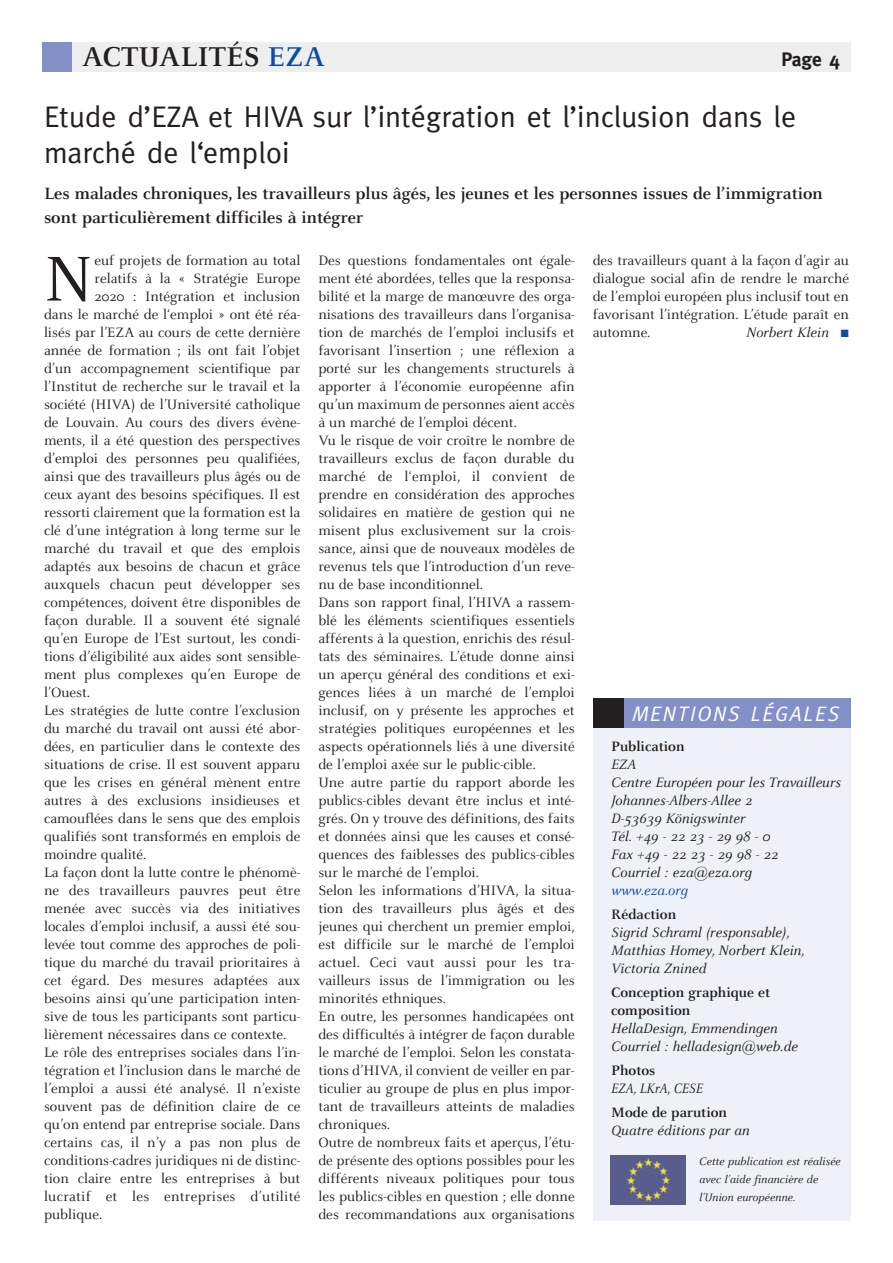
<style>
.page{position:relative;width:893px;height:1263px;background:#fff}
.page>*{position:absolute;margin:0;border:0;box-sizing:border-box;transform-origin:0 0}
.t1{font:69.9px "Celeste";color:#231f20}
.t2{font:30px/36px "Meta";color:#231f20}
.t3{font:700 30px "Celeste";color:#231f20}
.t4{font:italic 21px "Meta";letter-spacing:.085em;color:#fff}
.t5{font:700 19.5px "Meta";color:#231f20}
.t6{font:700 18px/24px "Celeste";color:#231f20}
.t7{font:15px/18px "Celeste";color:#231f20}
.t8{font:italic 15px/18px "Celeste";color:#231f20}
.t9{font:700 15px/18px "Celeste";color:#231f20}
.t10{font:15px "Celeste";letter-spacing:.02em;color:#231f20}
.t11{font:italic 15px "Celeste";color:#231f20;scale:.9 1}
.t12{font:italic 15px "Celeste";color:#0d4da1}
.t13{font:italic 12px/18px "Celeste";color:#231f20}
.s1{color:#0d4da1}
</style>
<div class="page">
<div style="left:43px;top:43px;width:807px;height:29px;background:#eeeeef"></div>
<div style="left:43px;top:43px;width:29px;height:29px;background:#838fc7"></div>
<div style="left:593px;top:705px;width:257px;height:515px;background:#eff1f8"></div>
<div style="left:593px;top:698px;width:257px;height:29px;background:#838fc7"></div>
<div style="left:593px;top:698px;width:30px;height:29px;background:#231f20"></div>
<img style="left:610px;top:1156px;width:76px;height:48px">
<h2 class="t3" style="left:82px;top:38px;width:244px">ACTUALITÉS <span class="s1">EZA</span></h2>
<h3 class="t5" style="left:781px;top:48px;width:60px">Page 4</h3>
<h2 class="t2" style="left:44px;top:98px;width:754px">Etude d’EZA et HIVA sur l’intégration et l’inclusion dans le marché de l‘emploi</h2>
<p class="t6" style="left:44px;top:180px;width:780px">Les malades chroniques, les travailleurs plus âgés, les jeunes et les personnes issues de l’immigration sont particulièrement difficiles à intégrer</p>
<h1 class="t1" style="left:44px;top:236px;width:50px">N</h1>
<p class="t7" style="left:94px;top:250px;width:207px">euf projets de formation au total</p>
<p class="t7" style="left:94px;top:268px;width:207px">relatifs à la « Stratégie Europe</p>
<p class="t7" style="left:94px;top:286px;width:207px">2020 : Intégration et inclusion</p>
<p class="t7" style="left:44px;top:304px;width:258px">dans le marché de l‘emploi » ont été réa-</p>
<p class="t7" style="left:44px;top:322px;width:258px">lisés par l’EZA au cours de cette dernière</p>
<p class="t7" style="left:44px;top:340px;width:258px">année de formation ; ils ont fait l’objet</p>
<p class="t7" style="left:44px;top:358px;width:258px">d’un accompagnement scientifique par</p>
<p class="t7" style="left:44px;top:376px;width:258px">l’Institut de recherche sur le travail et la</p>
<p class="t7" style="left:44px;top:394px;width:258px">société (HIVA) de l’Université catholique</p>
<p class="t7" style="left:44px;top:412px;width:258px">de Louvain. Au cours des divers évène-</p>
<p class="t7" style="left:44px;top:430px;width:258px">ments, il a été question des perspectives</p>
<p class="t7" style="left:44px;top:448px;width:258px">d’emploi des personnes peu qualifiées,</p>
<p class="t7" style="left:44px;top:466px;width:258px">ainsi que des travailleurs plus âgés ou de</p>
<p class="t7" style="left:44px;top:484px;width:258px">ceux ayant des besoins spécifiques. Il est</p>
<p class="t7" style="left:44px;top:502px;width:258px">ressorti clairement que la formation est la</p>
<p class="t7" style="left:44px;top:520px;width:258px">clé d’une intégration à long terme sur le</p>
<p class="t7" style="left:44px;top:538px;width:258px">marché du travail et que des emplois</p>
<p class="t7" style="left:44px;top:556px;width:258px">adaptés aux besoins de chacun et grâce</p>
<p class="t7" style="left:44px;top:574px;width:258px">auxquels chacun peut développer ses</p>
<p class="t7" style="left:44px;top:592px;width:258px">compétences, doivent être disponibles de</p>
<p class="t7" style="left:44px;top:610px;width:258px">façon durable. Il a souvent été signalé</p>
<p class="t7" style="left:44px;top:628px;width:258px">qu’en Europe de l’Est surtout, les condi-</p>
<p class="t7" style="left:44px;top:646px;width:258px">tions d’éligibilité aux aides sont sensible-</p>
<p class="t7" style="left:44px;top:664px;width:258px">ment plus complexes qu’en Europe de</p>
<p class="t7" style="left:44px;top:682px;width:48px">l’Ouest.</p>
<p class="t7" style="left:44px;top:700px;width:258px">Les stratégies de lutte contre l’exclusion</p>
<p class="t7" style="left:44px;top:718px;width:258px">du marché du travail ont aussi été abor-</p>
<p class="t7" style="left:44px;top:736px;width:258px">dées, en particulier dans le contexte des</p>
<p class="t7" style="left:44px;top:754px;width:258px">situations de crise. Il est souvent apparu</p>
<p class="t7" style="left:44px;top:772px;width:258px">que les crises en général mènent entre</p>
<p class="t7" style="left:44px;top:790px;width:258px">autres à des exclusions insidieuses et</p>
<p class="t7" style="left:44px;top:808px;width:258px">camouflées dans le sens que des emplois</p>
<p class="t7" style="left:44px;top:826px;width:258px">qualifiés sont transformés en emplois de</p>
<p class="t7" style="left:44px;top:844px;width:104px">moindre qualité.</p>
<p class="t7" style="left:44px;top:862px;width:258px">La façon dont la lutte contre le phénomè-</p>
<p class="t7" style="left:44px;top:880px;width:258px">ne des travailleurs pauvres peut être</p>
<p class="t7" style="left:44px;top:898px;width:258px">menée avec succès via des initiatives</p>
<p class="t7" style="left:44px;top:916px;width:258px">locales d’emploi inclusif, a aussi été sou-</p>
<p class="t7" style="left:44px;top:934px;width:258px">levée tout comme des approches de poli-</p>
<p class="t7" style="left:44px;top:952px;width:258px">tique du marché du travail prioritaires à</p>
<p class="t7" style="left:44px;top:970px;width:258px">cet égard. Des mesures adaptées aux</p>
<p class="t7" style="left:44px;top:988px;width:258px">besoins ainsi qu’une participation inten-</p>
<p class="t7" style="left:44px;top:1006px;width:258px">sive de tous les participants sont particu-</p>
<p class="t7" style="left:44px;top:1024px;width:244px">lièrement nécessaires dans ce contexte.</p>
<p class="t7" style="left:44px;top:1042px;width:258px">Le rôle des entreprises sociales dans l’in-</p>
<p class="t7" style="left:44px;top:1060px;width:258px">tégration et l’inclusion dans le marché de</p>
<p class="t7" style="left:44px;top:1078px;width:258px">l’emploi a aussi été analysé. Il n’existe</p>
<p class="t7" style="left:44px;top:1096px;width:258px">souvent pas de définition claire de ce</p>
<p class="t7" style="left:44px;top:1114px;width:258px">qu’on entend par entreprise sociale. Dans</p>
<p class="t7" style="left:44px;top:1132px;width:258px">certains cas, il n’y a pas non plus de</p>
<p class="t7" style="left:44px;top:1150px;width:258px">conditions-cadres juridiques ni de distinc-</p>
<p class="t7" style="left:44px;top:1168px;width:258px">tion claire entre les entreprises à but</p>
<p class="t10" style="left:44px;top:1187px;width:258px">lucratif et les entreprises d’utilité</p>
<p class="t7" style="left:44px;top:1204px;width:60px">publique.</p>
<p class="t7" style="left:318px;top:250px;width:258px">Des questions fondamentales ont égale&shy;ment été abordées, telles que la responsa&shy;bilité et la marge de manœuvre des orga&shy;nisations des travailleurs dans l’organisa&shy;tion de marchés de l’emploi inclusifs et favorisant l’insertion ; une réflexion a porté sur les changements structurels à apporter à l’économie européenne afin qu’un maximum de personnes aient accès à un marché de l’emploi décent.<br>Vu le risque de voir croître le nombre de travailleurs exclus de façon durable du marché de l‘emploi, il convient de prendre en considération des approches solidaires en matière de gestion qui ne misent plus exclusivement sur la crois&shy;sance, ainsi que de nouveaux modèles de revenus tels que l’introduction d’un reve&shy;nu de base inconditionnel.<br>Dans son rapport final, l’HIVA a rassem&shy;blé les éléments scientifiques essentiels afférents à la question, enrichis des résul&shy;tats des séminaires. L’étude donne ainsi un aperçu général des conditions et exi&shy;gences liées à un marché de l’emploi inclusif, on y présente les approches et stratégies politiques européennes et les aspects opérationnels liés à une diversité de l’emploi axée sur le public-cible.<br>Une autre partie du rapport aborde les publics-cibles devant être inclus et inté&shy;grés. On y trouve des définitions, des faits et données ainsi que les causes et consé&shy;quences des faiblesses des publics-cibles sur le marché de l’emploi.<br>Selon les informations d’HIVA, la situa&shy;tion des travailleurs plus âgés et des jeunes qui cherchent un premier emploi, est difficile sur le marché de l’emploi actuel. Ceci vaut aussi pour les tra&shy;vailleurs issus de l’immigration ou les minorités ethniques.<br>En outre, les personnes handicapées ont des difficultés à intégrer de façon durable le marché de l’emploi. Selon les constata&shy;tions d’HIVA, il convient de veiller en par&shy;ticulier au groupe de plus en plus impor&shy;tant de travailleurs atteints de maladies chroniques.<br>Outre de nombreux faits et aperçus, l’étu&shy;de présente des options possibles pour les différents niveaux politiques pour tous les publics-cibles en question ; elle donne des recommandations aux organisations</p>
<p class="t7" style="left:593px;top:250px;width:258px;text-align:justify">des travailleurs quant à la façon d’agir au dialogue social afin de rendre le marché de l’emploi européen plus inclusif tout en favorisant l’intégration. L’étude paraît en automne.</p>
<p class="t8" style="left:746px;top:322px;width:104px">Norbert Klein <span class="s1">■</span></p>
<h3 class="t4" style="left:632px;top:701px;width:209px">MENTIONS LÉGALES</h3>
<p class="t9" style="left:611px;top:736px;width:75px">Publication</p>
<p class="t8" style="left:611px;top:754px;width:231px">EZA<br>Centre Européen pour les Travailleurs<br>Johannes-Albers-Allee 2<br>D-53639 Königswinter<br>Tél. +49 - 22 23 - 29 98 - 0<br>Fax +49 - 22 23 - 29 98 - 22<br>Courriel : eza@eza.org</p>
<p class="t12" style="left:611px;top:881px;width:78px">www.eza.org</p>
<p class="t9" style="left:611px;top:904px;width:67px">Rédaction</p>
<p class="t8" style="left:611px;top:922px;width:195px">Sigrid Schraml (responsable),<br>Matthias Homey, Norbert Klein,<br>Victoria Znined</p>
<p class="t9" style="left:611px;top:982px;width:160px">Conception graphique et composition</p>
<p class="t8" style="left:611px;top:1018px;width:188px">HellaDesign, Emmendingen<br>Courriel : helladesign@web.de</p>
<p class="t9" style="left:611px;top:1060px;width:46px">Photos</p>
<p class="t11" style="left:611px;top:1079px;width:103px">EZA, LKrA, CESE</p>
<p class="t9" style="left:611px;top:1102px;width:117px">Mode de parution</p>
<p class="t8" style="left:611px;top:1120px;width:140px">Quatre éditions par an</p>
<p class="t13" style="left:699px;top:1151px;width:143px">Cette publication est réalisée avec l’aide financière de l’Union européenne.</p>
</div>
